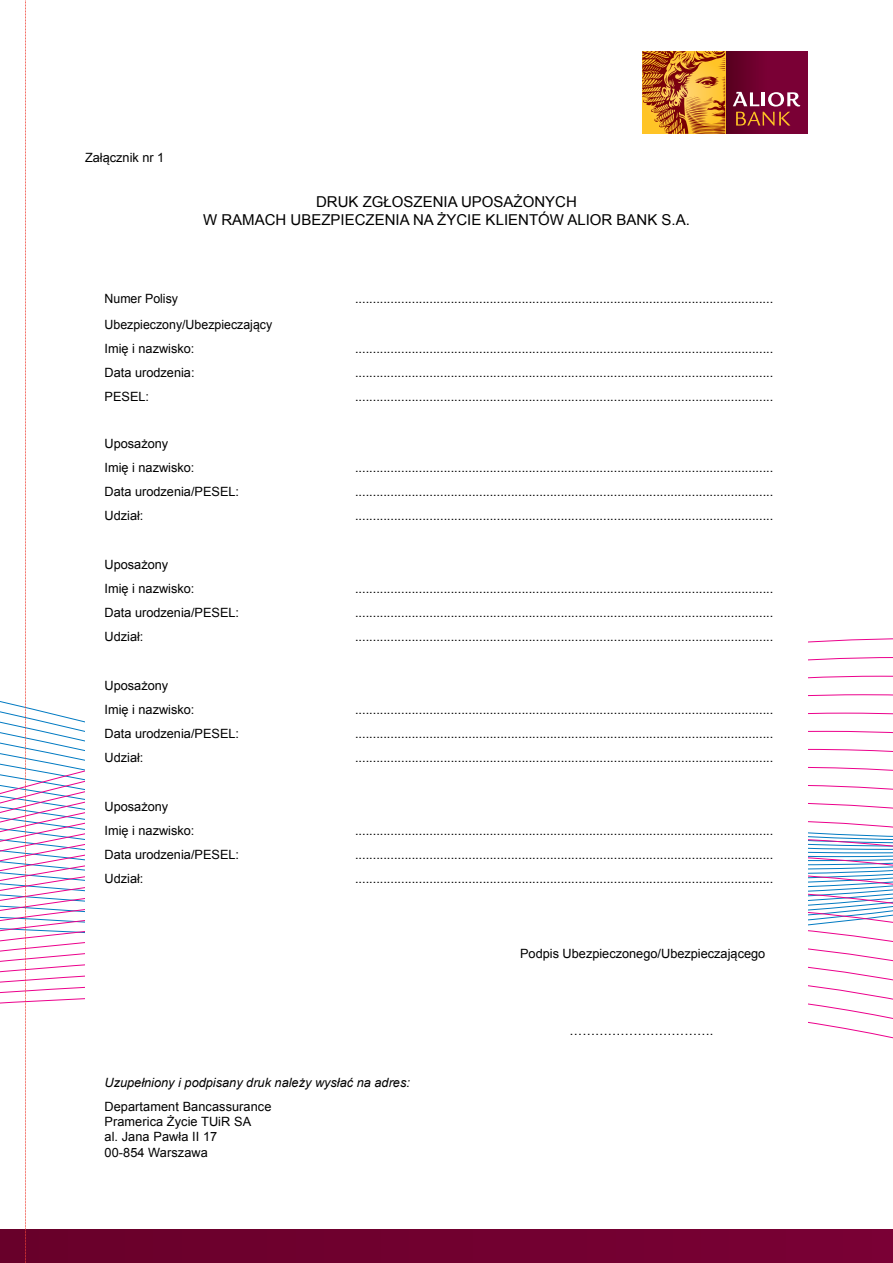
<style>
.page{position:relative;width:893px;height:1263px;background:#fff}
.page>*{position:absolute;margin:0;border:0;box-sizing:border-box;transform-origin:0 0}
.t1{font:15px/18px "Arial";color:#000;text-align:center}
.t2{font:12.75px/23.9px "Arial";color:#000}
.t3{font:italic 12.75px "Arial";color:#000}
</style>
<div class="page">
<svg style="left:0;top:638px;width:893px;height:401px"></svg>
<div style="left:0;top:1230px;width:893px;height:33px;background:#71002f"></div>
<img style="left:725px;top:51px;width:83px;height:83px">
<svg style="left:733px;top:92px;width:67px;height:34px"></svg>
<svg style="left:642px;top:88px;width:83px;height:46px"></svg>
<img style="left:642px;top:51px;width:83px;height:37px">
<div style="left:85px;top:153px;width:723px;height:1008px;background:#fff"></div>
<svg style="left:25px;top:0;width:2px;height:1263px"></svg>
<p class="t2" style="left:85px;top:146px;width:81px">Załącznik nr 1</p>
<p class="t1" style="left:203px;top:193px;width:488px">DRUK ZGŁOSZENIA UPOSAŻONYCH<br>W RAMACH UBEZPIECZENIA NA ŻYCIE KLIENTÓW ALIOR BANK S.A.</p>
<p class="t2" style="left:105px;top:287px;width:75px">Numer Polisy</p>
<p class="t2" style="left:355px;top:287px;width:420px">......................................................................................................................</p>
<p class="t2" style="left:105px;top:313px;width:169px">Ubezpieczony/Ubezpieczający<br>Imię i nazwisko:</p>
<p class="t2" style="left:355px;top:337px;width:420px">......................................................................................................................</p>
<p class="t2" style="left:105px;top:361px;width:92px">Data urodzenia:</p>
<p class="t2" style="left:355px;top:361px;width:420px">......................................................................................................................</p>
<p class="t2" style="left:105px;top:385px;width:46px">PESEL:</p>
<p class="t2" style="left:355px;top:385px;width:420px">......................................................................................................................</p>
<p class="t2" style="left:105px;top:432px;width:91px">Uposażony<br>Imię i nazwisko:</p>
<p class="t2" style="left:355px;top:456px;width:420px">......................................................................................................................</p>
<p class="t2" style="left:105px;top:480px;width:136px">Data urodzenia/PESEL:</p>
<p class="t2" style="left:355px;top:480px;width:420px">......................................................................................................................</p>
<p class="t2" style="left:105px;top:504px;width:40px">Udział:</p>
<p class="t2" style="left:355px;top:504px;width:420px">......................................................................................................................</p>
<p class="t2" style="left:105px;top:553px;width:91px">Uposażony<br>Imię i nazwisko:</p>
<p class="t2" style="left:355px;top:577px;width:420px">......................................................................................................................</p>
<p class="t2" style="left:105px;top:601px;width:136px">Data urodzenia/PESEL:</p>
<p class="t2" style="left:355px;top:601px;width:420px">......................................................................................................................</p>
<p class="t2" style="left:105px;top:625px;width:40px">Udział:</p>
<p class="t2" style="left:355px;top:625px;width:420px">......................................................................................................................</p>
<p class="t2" style="left:105px;top:674px;width:91px">Uposażony<br>Imię i nazwisko:</p>
<p class="t2" style="left:355px;top:698px;width:420px">......................................................................................................................</p>
<p class="t2" style="left:105px;top:722px;width:136px">Data urodzenia/PESEL:</p>
<p class="t2" style="left:355px;top:722px;width:420px">......................................................................................................................</p>
<p class="t2" style="left:105px;top:745px;width:40px">Udział:</p>
<p class="t2" style="left:355px;top:745px;width:420px">......................................................................................................................</p>
<p class="t2" style="left:105px;top:795px;width:91px">Uposażony<br>Imię i nazwisko:</p>
<p class="t2" style="left:355px;top:819px;width:420px">......................................................................................................................</p>
<p class="t2" style="left:105px;top:843px;width:136px">Data urodzenia/PESEL:</p>
<p class="t2" style="left:355px;top:843px;width:420px">......................................................................................................................</p>
<p class="t2" style="left:105px;top:866px;width:40px">Udział:</p>
<p class="t2" style="left:355px;top:866px;width:420px">......................................................................................................................</p>
<p class="t2" style="left:520px;top:942px;width:247px">Podpis Ubezpieczonego/Ubezpieczającego</p>
<p class="t3" style="left:105px;top:1074px;width:307px">Uzupełniony i podpisany druk należy wysłać na adres:</p>
<p class="t2" style="left:105px;top:1099px;width:168px;line-height:15.3px">Departament Bancassurance<br>Pramerica Życie TUiR SA<br>al. Jana Pawła II 17<br>00-854 Warszawa</p>
<p class="t2" style="left:570px;top:1019px;width:145px">…………………………….</p>
</div>
